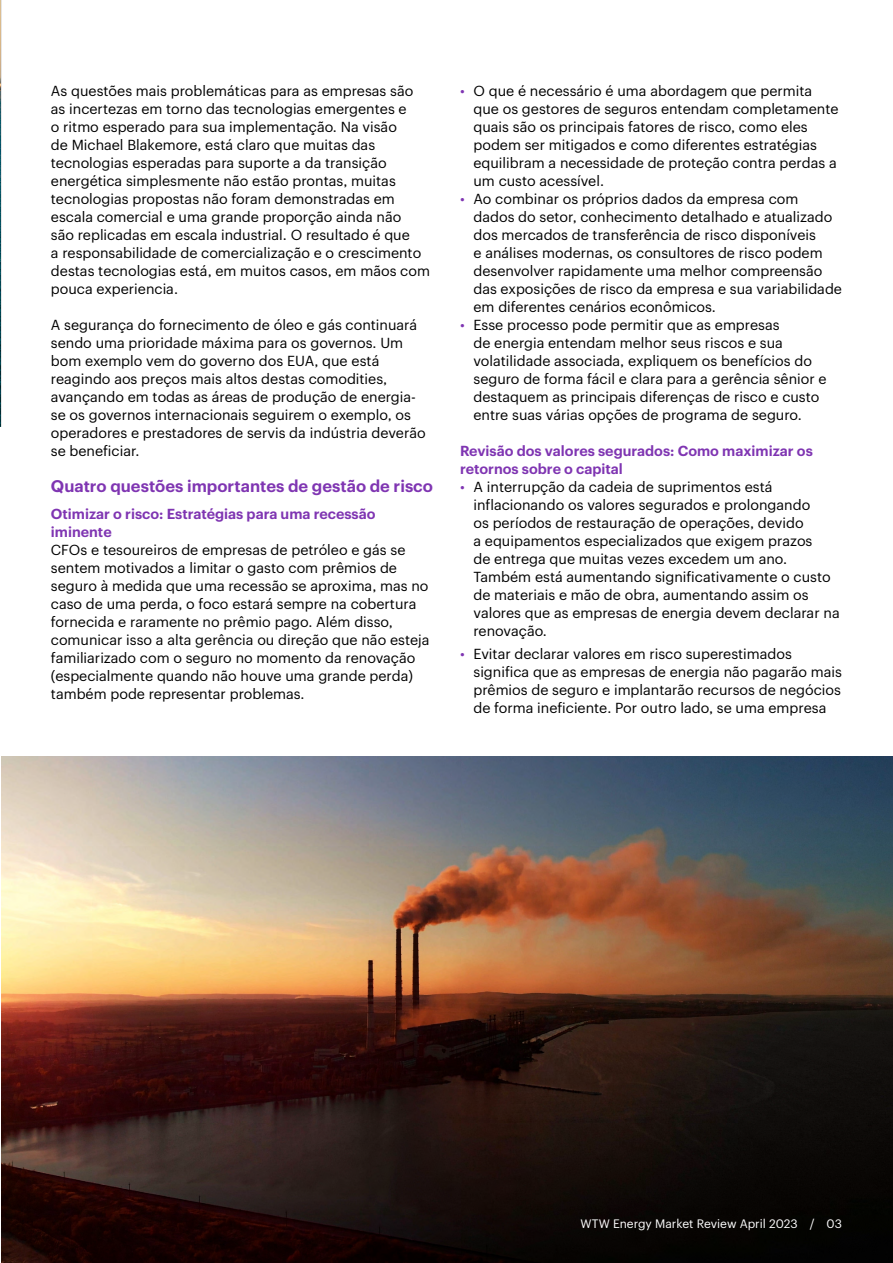
<style>
.page{position:relative;width:893px;height:1263px;background:#fff}
.page>*{position:absolute;margin:0;border:0;box-sizing:border-box;transform-origin:0 0}
.t1{font:600 16.5px "Graphik";color:#7f35b2}
.t2{font:14.25px/18px "Graphik";color:#000}
.t3{font:600 14.25px/18px "Graphik";color:#7f35b2}
.t4{font:12px "Graphik";color:#fff}
.s1{color:#7f35b2}
</style>
<div class="page">
<img style="left:2px;top:756px;width:891px;height:507px">
<hr style="left:0;top:0;width:2px;height:427px;background:#e6e6e6">
<img style="left:0;top:0;width:1px;height:427px">
<p class="t2" style="left:51px;top:81px;width:381px">As questões mais problemáticas para as empresas são as incertezas em torno das tecnologias emergentes e<br>o ritmo esperado para sua implementação. Na visão<br>de Michael Blakemore, está claro que muitas das tecnologias esperadas para suporte a da transição energética simplesmente não estão prontas, muitas tecnologias propostas não foram demonstradas em escala comercial e uma grande proporção ainda não<br>são replicadas em escala industrial. O resultado é que<br>a responsabilidade de comercialização e o crescimento destas tecnologias está, em muitos casos, em mãos com pouca experiencia.</p>
<p class="t2" style="left:51px;top:315px;width:376px">A segurança do fornecimento de óleo e gás continuará sendo uma prioridade máxima para os governos. Um bom exemplo vem do governo dos EUA, que está reagindo aos preços mais altos destas comodities, avançando em todas as áreas de produção de energia&shy;se os governos internacionais seguirem o exemplo, os operadores e prestadores de servis da indústria deverão se beneficiar.</p>
<p class="t1" style="left:51px;top:474px;width:384px">Quatro questões importantes de gestão de risco</p>
<p class="t3" style="left:51px;top:504px;width:326px">Otimizar o risco: Estratégias para uma recessão iminente</p>
<p class="t2" style="left:51px;top:540px;width:380px">CFOs e tesoureiros de empresas de petróleo e gás se sentem motivados a limitar o gasto com prêmios de seguro à medida que uma recessão se aproxima, mas no caso de uma perda, o foco estará sempre na cobertura fornecida e raramente no prêmio pago. Além disso, comunicar isso a alta gerência ou direção que não esteja familiarizado com o seguro no momento da renovação (especialmente quando não houve uma grande perda) também pode representar problemas.</p>
<p class="t2" style="left:473px;top:81px;width:367px;text-indent:-13px"><span class="s1">•</span> O que é necessário é uma abordagem que permita que os gestores de seguros entendam completamente quais são os principais fatores de risco, como eles podem ser mitigados e como diferentes estratégias equilibram a necessidade de proteção contra perdas a um custo acessível.</p>
<p class="t2" style="left:473px;top:189px;width:370px;text-indent:-13px"><span class="s1">•</span> Ao combinar os próprios dados da empresa com dados do setor, conhecimento detalhado e atualizado dos mercados de transferência de risco disponíveis<br>e análises modernas, os consultores de risco podem desenvolver rapidamente uma melhor compreensão das exposições de risco da empresa e sua variabilidade em diferentes cenários econômicos.</p>
<p class="t2" style="left:473px;top:315px;width:355px;text-indent:-13px"><span class="s1">•</span> Esse processo pode permitir que as empresas<br>de energia entendam melhor seus riscos e sua volatilidade associada, expliquem os benefícios do seguro de forma fácil e clara para a gerência sênior e destaquem as principais diferenças de risco e custo entre suas várias opções de programa de seguro.</p>
<p class="t3" style="left:460px;top:441px;width:354px">Revisão dos valores segurados: Como maximizar os retornos sobre o capital</p>
<p class="t2" style="left:473px;top:477px;width:368px;text-indent:-13px"><span class="s1">•</span> A interrupção da cadeia de suprimentos está inflacionando os valores segurados e prolongando<br>os períodos de restauração de operações, devido<br>a equipamentos especializados que exigem prazos<br>de entrega que muitas vezes excedem um ano.<br>Também está aumentando significativamente o custo de materiais e mão de obra, aumentando assim os valores que as empresas de energia devem declarar na renovação.</p>
<p class="t2" style="left:473px;top:643px;width:370px;text-indent:-13px"><span class="s1">•</span> Evitar declarar valores em risco superestimados significa que as empresas de energia não pagarão mais prêmios de seguro e implantarão recursos de negócios de forma ineficiente. Por outro lado, se uma empresa</p>
<p class="t4" style="left:581px;top:1215px;width:263px">WTW Energy Market Review April 2023 / 03</p>
</div>
